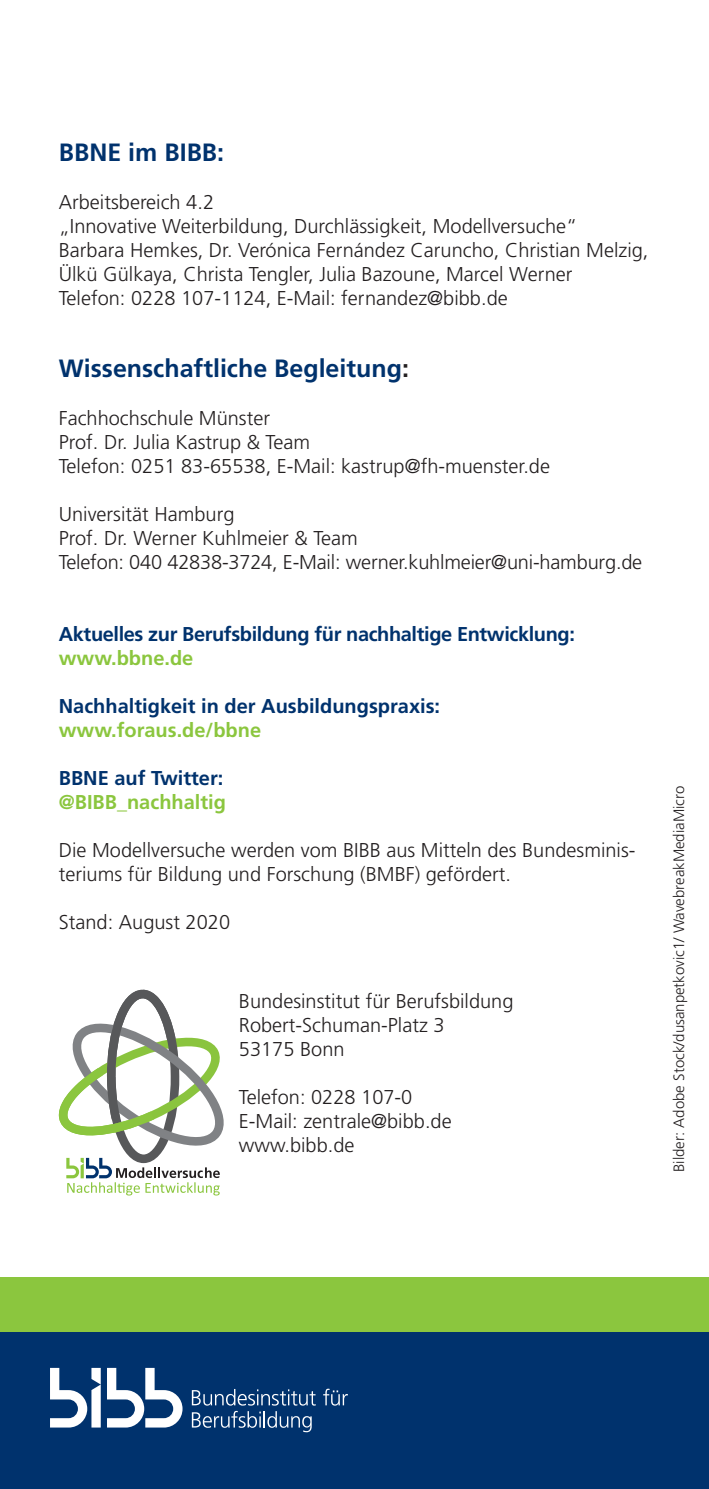
<style>
.page{position:relative;width:709px;height:1489px;background:#fff}
.page>*{position:absolute;margin:0;border:0;box-sizing:border-box;transform-origin:0 0}
.t1{font:700 25px "Frutiger LT Std";color:#00326d}
.t2{font:300 20px/24px "Frutiger LT Std";color:#231f20}
.t3{font:700 20px "Frutiger LT Std";color:#00326d}
.t4{font:700 20px "Frutiger LT Std";letter-spacing:-.02em;color:#00326d}
.t5{font:700 20px "Frutiger LT Std";color:#8bc63e}
.t6{font:300 15px "Frutiger LT Std";color:#231f20}
.s1{color:#231f20}
</style>
<div class="page">
<div style="left:0;top:1331px;width:709px;height:157px;background:#00326d"></div>
<div style="left:0;top:1276px;width:709px;height:55px;background:#8bc63e"></div>
<svg style="left:59px;top:989px;width:165px;height:160px"></svg>
<svg style="left:66px;top:1157px;width:154px;height:38px"></svg>
<svg style="left:323px;top:1388px;width:25px;height:17px"></svg>
<svg style="left:192px;top:1389px;width:124px;height:42px"></svg>
<svg style="left:50px;top:1367px;width:51px;height:60px"></svg>
<svg style="left:107px;top:1367px;width:75px;height:60px"></svg>
<h2 class="t1" style="left:59px;top:137px;width:167px">BBNE im BIBB:</h2>
<p class="t2" style="left:59px;top:190px;width:157px">Arbeitsbereich 4.2</p>
<p class="t2" style="left:59px;top:214px;width:520px">„Innovative Weiterbildung, Durchlässigkeit, Modellversuche“</p>
<p class="t2" style="left:59px;top:238px;width:591px">Barbara Hemkes, Dr. Verónica Fernández Caruncho, Christian Melzig,<br>Ülkü Gülkaya, Christa Tengler, Julia Bazoune, Marcel Werner</p>
<p class="t2" style="left:59px;top:286px;width:450px">Telefon: 0228 107-1124, E-Mail: fernandez@bibb.de</p>
<h2 class="t1" style="left:59px;top:353px;width:352px">Wissenschaftliche Begleitung<span class="s1">:</span></h2>
<p class="t2" style="left:59px;top:406px;width:213px">Fachhochschule Münster</p>
<p class="t2" style="left:59px;top:430px;width:253px">Prof. Dr. Julia Kastrup &amp; Team</p>
<p class="t2" style="left:59px;top:454px;width:492px">Telefon: 0251 83-65538, E-Mail: kastrup@fh-muenster.de</p>
<p class="t2" style="left:59px;top:502px;width:177px">Universität Hamburg</p>
<p class="t2" style="left:59px;top:526px;width:300px">Prof. Dr. Werner Kuhlmeier &amp; Team</p>
<p class="t2" style="left:59px;top:550px;width:585px">Telefon: 040 42838-3724, E-Mail: werner.kuhlmeier@uni-hamburg.de</p>
<p class="t4" style="left:59px;top:622px;width:517px">Aktuelles zur Berufsbildung für nachhaltige Entwicklung:</p>
<p class="t5" style="left:59px;top:646px;width:136px">www.bbne.de</p>
<p class="t3" style="left:59px;top:694px;width:383px">Nachhaltigkeit in der Ausbildungspraxis:</p>
<p class="t5" style="left:59px;top:718px;width:204px">www.foraus.de/bbne</p>
<p class="t3" style="left:59px;top:766px;width:166px">BBNE auf Twitter:</p>
<p class="t5" style="left:59px;top:790px;width:169px">@BIBB_nachhaltig</p>
<p class="t2" style="left:59px;top:838px;width:578px">Die Modellversuche werden vom BIBB aus Mitteln des Bundesminis&shy;teriums für Bildung und Forschung (BMBF) gefördert.</p>
<p class="t2" style="left:59px;top:910px;width:173px">Stand: August 2020</p>
<p class="t2" style="left:239px;top:989px;width:276px">Bundesinstitut für Berufsbildung</p>
<p class="t2" style="left:239px;top:1013px;width:207px">Robert-Schuman-Platz 3</p>
<p class="t2" style="left:239px;top:1037px;width:107px">53175 Bonn</p>
<p class="t2" style="left:239px;top:1085px;width:175px">Telefon: 0228 107-0</p>
<p class="t2" style="left:239px;top:1109px;width:214px">E-Mail: zentrale@bibb.de</p>
<p class="t2" style="left:239px;top:1133px;width:117px">www.bibb.de</p>
<p class="t6" style="left:670px;top:1171px;width:387px;rotate:-90deg">Bilder: Adobe Stock/dusanpetkovic1/ WavebreakMediaMicro</p>
</div>
